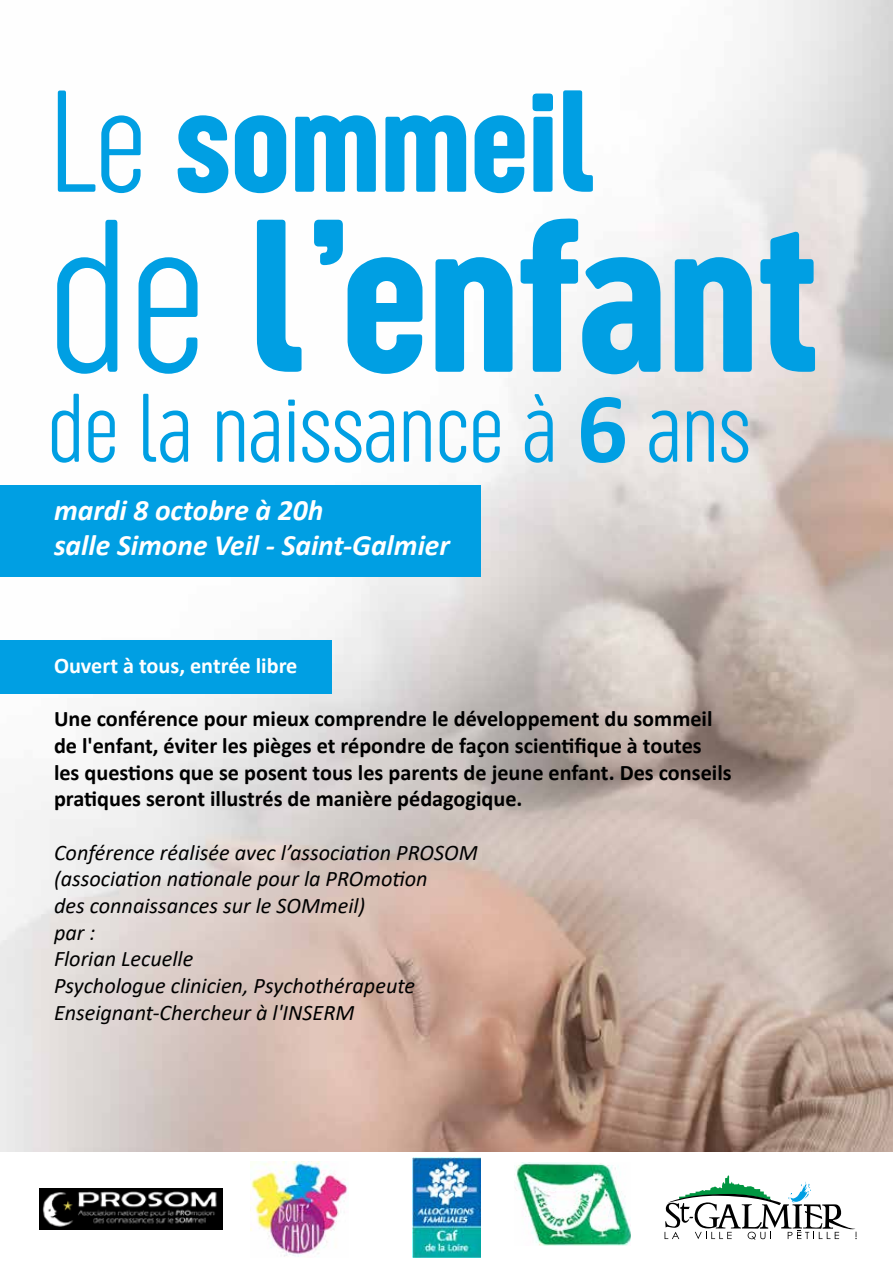
<style>
.page{position:relative;width:893px;height:1263px;background:#fff}
.page>*{position:absolute;margin:0;border:0;box-sizing:border-box;transform-origin:0 0}
.t1{font:225px "Sugo Pro Classic Trial";color:#009fe3}
.t2{font:150px "Sugo Pro Classic Trial";color:#009fe3}
.t3{font:200 100.8px "Sugo Pro Classic Trial";color:#009fe3}
.t4{font:italic 700 29.55px/35.5px "Calibri";color:#fff}
.t5{font:700 22.2px/26.7px "Calibri";color:#000}
.t6{font:italic 22.2px/26.7px "Calibri";color:#000}
.t7{font:700 22.2px "Calibri";color:#fff}
.s1{font-weight:200}
.s2{font-family:"Calibri";font-weight:700}
</style>
<div class="page">
<img style="left:0;top:0;width:893px;height:1152px">
<div style="left:0;top:640px;width:332px;height:53px;background:#009fe3"></div>
<div style="left:0;top:485px;width:480px;height:91px;background:#009fe3"></div>
<img style="left:251px;top:1162px;width:97px;height:95px">
<img style="left:412px;top:1157px;width:69px;height:100px">
<img style="left:40px;top:1188px;width:183px;height:41px">
<svg style="left:665px;top:1175px;width:192px;height:64px"></svg>
<img style="left:515px;top:1162px;width:116px;height:83px">
<h2 class="t2" style="left:48px;top:56px;width:549px"><span class="s1">Le</span> sommeil</h2>
<h1 class="t1" style="left:48px;top:169px;width:774px"><span class="s1">de</span> l’enfant</h1>
<h3 class="t3" style="left:48px;top:372px;width:705px">de la naissance à <span class="s2">6</span> ans</h3>
<h3 class="t4" style="left:54px;top:491px;width:397px">mardi 8 octobre à 20h<br>salle Simone Veil - Saint-Galmier</h3>
<p class="t7" style="left:54px;top:650px;width:245px">Ouvert à tous, entrée libre</p>
<p class="t5" style="left:54px;top:705px;width:679px">Une conférence pour mieux comprendre le développement du sommeil de l'enfant, éviter les pièges et répondre de façon scientifique à toutes les questions que se posent tous les parents de jeune enfant. Des conseils pratiques seront illustrés de manière pédagogique.</p>
<p class="t6" style="left:54px;top:838px;width:425px">Conférence réalisée avec l’association PROSOM (association nationale pour la PROmotion<br>des connaissances sur le SOMmeil)<br>par :<br>Florian Lecuelle<br>Psychologue clinicien, Psychothérapeute<br>Enseignant-Chercheur à l'INSERM</p>
</div>
